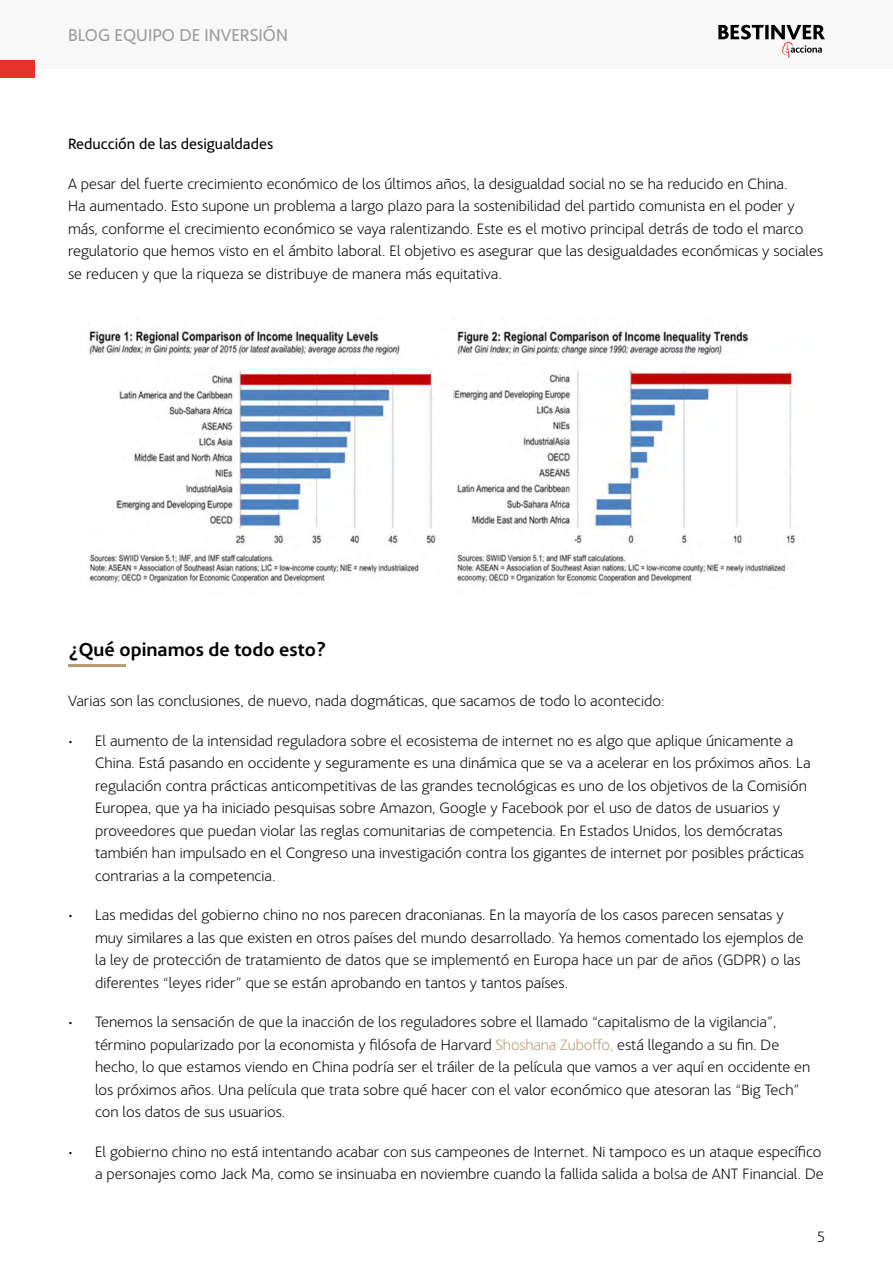
<style>
.page{position:relative;width:893px;height:1263px;background:#fff}
.page>*{position:absolute;margin:0;border:0;box-sizing:border-box;transform-origin:0 0}
.Ladillos{font:700 19.5px "Acciona";color:#000}
.t1{font:18px "Acciona";color:#9d9d9c}
.texto{font:200 15.75px/22.5px "Acciona";color:#000}
.Ladillo2{font:15.75px "Acciona";color:#000}
.s1{color:#b59971}
</style>
<div class="page">
<div style="left:0;top:0;width:893px;height:69px;background:#f8f8f9"></div>
<div style="left:0;top:61px;width:35px;height:17px;background:#e63329"></div>
<svg style="left:718px;top:25px;width:107px;height:33px"></svg>
<img style="left:89px;top:330px;width:707px;height:253px">
<hr style="left:68px;top:664px;width:58px;height:3px;background:#b59971">
<p class="t1" style="left:68px;top:21px;width:221px">BLOG EQUIPO DE INVERSIÓN</p>
<p class="Ladillo2" style="left:68px;top:132px;width:207px">Reducción de las desigualdades</p>
<p class="texto" style="left:68px;top:171px;width:757px">A pesar del fuerte crecimiento económico de los últimos años, la desigualdad social no se ha reducido en China.<br>Ha aumentado. Esto supone un problema a largo plazo para la sostenibilidad del partido comunista en el poder y más, conforme el crecimiento económico se vaya ralentizando. Este es el motivo principal detrás de todo el marco regulatorio que hemos visto en el ámbito laboral. El objetivo es asegurar que las desigualdades económicas y sociales se reducen y que la riqueza se distribuye de manera más equitativa.</p>
<p class="Ladillos" style="left:68px;top:634px;width:260px">¿Qué opinamos de todo esto?</p>
<p class="texto" style="left:68px;top:689px;width:598px">Varias son las conclusiones, de nuevo, nada dogmáticas, que sacamos de todo lo acontecido:</p>
<p class="texto" style="left:95px;top:728px;width:717px;text-indent:-27px">• El aumento de la intensidad reguladora sobre el ecosistema de internet no es algo que aplique únicamente a China. Está pasando en occidente y seguramente es una dinámica que se va a acelerar en los próximos años. La regulación contra prácticas anticompetitivas de las grandes tecnológicas es uno de los objetivos de la Comisión Europea, que ya ha iniciado pesquisas sobre Amazon, Google y Facebook por el uso de datos de usuarios y proveedores que puedan violar las reglas comunitarias de competencia. En Estados Unidos, los demócratas también han impulsado en el Congreso una investigación contra los gigantes de internet por posibles prácticas contrarias a la competencia.</p>
<p class="texto" style="left:95px;top:903px;width:710px;text-indent:-27px">• Las medidas del gobierno chino no nos parecen draconianas. En la mayoría de los casos parecen sensatas y muy similares a las que existen en otros países del mundo desarrollado. Ya hemos comentado los ejemplos de la ley de protección de tratamiento de datos que se implementó en Europa hace un par de años (GDPR) o las diferentes “leyes rider” que se están aprobando en tantos y tantos países.</p>
<p class="texto" style="left:95px;top:1010px;width:717px;text-indent:-27px">• Tenemos la sensación de que la inacción de los reguladores sobre el llamado “capitalismo de la vigilancia”, término popularizado por la economista y filósofa de Harvard <span class="s1">Shoshana Zuboffo,</span> está llegando a su fin. De hecho, lo que estamos viendo en China podría ser el tráiler de la película que vamos a ver aquí en occidente en los próximos años. Una película que trata sobre qué hacer con el valor económico que atesoran las “Big Tech” con los datos de sus usuarios.</p>
<p class="texto" style="left:68px;top:1139px;width:757px;text-align:right">• El gobierno chino no está intentando acabar con sus campeones de Internet. Ni tampoco es un ataque específico a personajes como Jack Ma, como se insinuaba en noviembre cuando la fallida salida a bolsa de ANT Financial. De</p>
<p class="texto" style="left:817px;top:1224px;width:9px">5</p>
</div>
